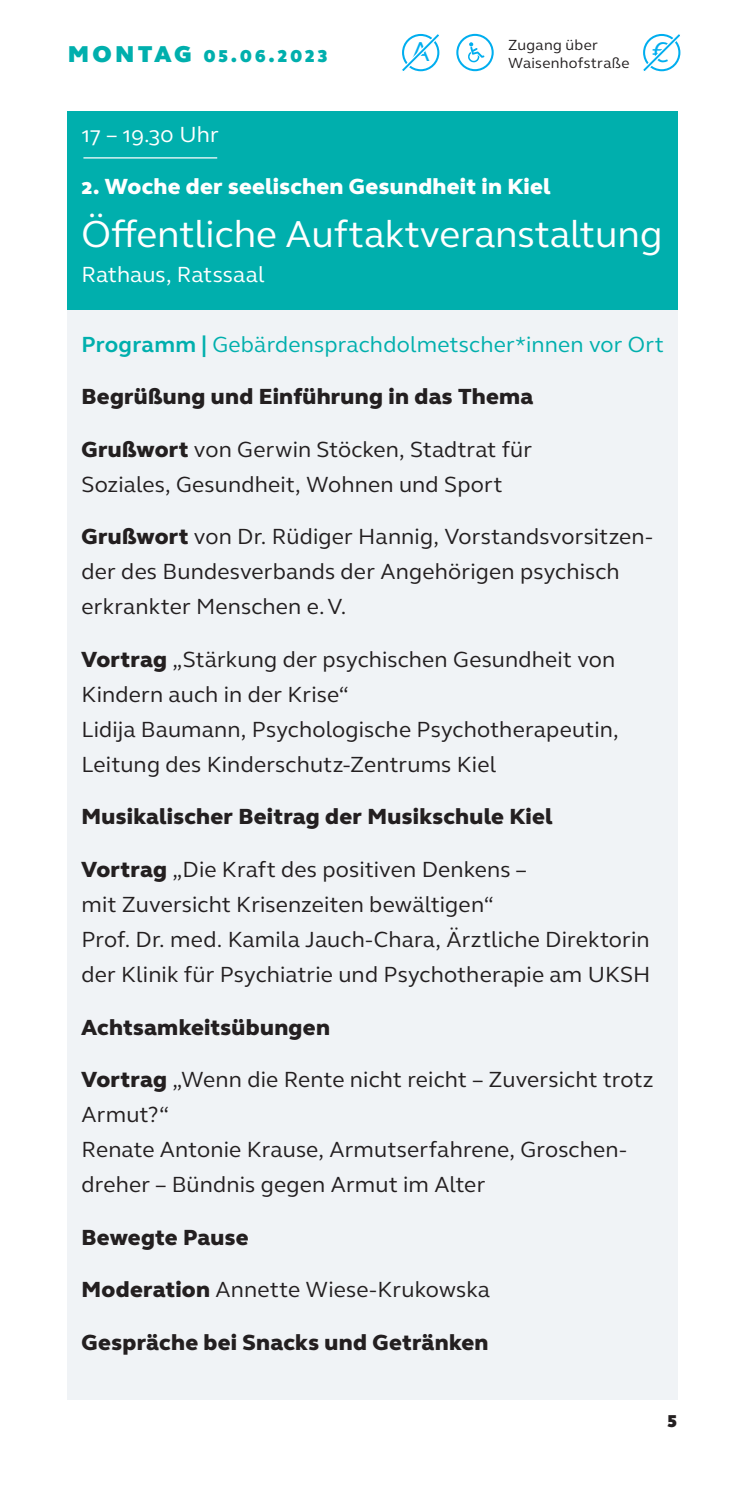
<style>
.page{position:relative;width:745px;height:1489px;background:#fff}
.page>*{position:absolute;margin:0;border:0;box-sizing:border-box;transform-origin:0 0}
.t1{font:38.5px "FS Elliot Pro";color:#fff}
.t2{font:28px "FS Elliot Pro";color:#00aeef}
.t3{font:22.5px/35px "FS Elliot Pro";letter-spacing:.005em;color:#231f20}
.t4{font:800 22.5px "FS Elliot Pro";letter-spacing:.015em;color:#231f20}
.t5{font:22.5px "FS Elliot Pro";letter-spacing:.01em;color:#00afad}
.t6{font:800 22.5px "FS Elliot Pro";letter-spacing:.015em;color:#fff}
.t7{font:22.5px "FS Elliot Pro";color:#fff}
.t8{font:800 22.5px "FS Elliot Pro";letter-spacing:.09em;color:#00afad}
.t9{font:15px "FS Elliot Pro";letter-spacing:.025em;color:#231f20}
.s1{font-size:30px}
.s2{font-weight:700}
.s3{font-weight:800}
</style>
<div class="page">
<div style="left:67px;top:123px;width:610px;height:1276px;background:#f0f3f6"></div>
<div style="left:67px;top:112px;width:610px;height:198px;background:#00afad"></div>
<hr style="left:83px;top:157px;width:134px;height:1px;background:#fff">
<div style="left:456px;top:34px;width:37px;height:37px;border:2px solid #00aeef;border-radius:50%"></div>
<svg style="left:468px;top:42px;width:16px;height:21px"></svg>
<svg style="left:402px;top:33px;width:38px;height:39px"></svg>
<svg style="left:643px;top:33px;width:38px;height:39px"></svg>
<p class="t8" style="left:67px;top:39px;width:262px"><span class="s1">montag</span> 05.06.2023</p>
<p class="t9" style="left:507px;top:35px;width:91px">Zugang über</p>
<p class="t2" style="left:411px;top:33px;width:20px">A</p>
<p class="t9" style="left:507px;top:53px;width:162px">Waisenhofstraße <sup>€</sup></p>
<p class="t7" style="left:81px;top:119px;width:138px">17 – 19.30 Uhr</p>
<p class="t6" style="left:81px;top:171px;width:470px">2. Woche der seelischen Gesundheit in Kiel</p>
<h1 class="t1" style="left:81px;top:208px;width:582px">Öffentliche Auftaktveranstaltung</h1>
<p class="t7" style="left:81px;top:259px;width:184px">Rathaus, Ratssaal</p>
<p class="t5" style="left:81px;top:329px;width:583px"><span class="s2">Programm |</span> Gebärdensprachdolmetscher*innen vor Ort</p>
<p class="t4" style="left:81px;top:381px;width:453px">Begrüßung und Einführung in das Thema</p>
<p class="t3" style="left:81px;top:431px;width:451px"><span class="s3">Grußwort</span> von Gerwin Stöcken, Stadtrat für<br>Soziales, Gesundheit, Wohnen und Sport</p>
<p class="t3" style="left:81px;top:518px;width:572px"><span class="s3">Grußwort</span> von Dr. Rüdiger Hannig, Vorstandsvorsitzen&shy;der des Bundesverbands der Angehörigen psychisch erkrankter Menschen e.V.</p>
<p class="t3" style="left:81px;top:641px;width:538px"><span class="s3">Vortrag</span> „Stärkung der psychischen Gesundheit von Kindern auch in der Krise“<br>Lidija Baumann, Psychologische Psychotherapeutin, Leitung des Kinderschutz-Zentrums Kiel</p>
<p class="t4" style="left:81px;top:801px;width:472px">Musikalischer Beitrag der Musikschule Kiel</p>
<p class="t3" style="left:81px;top:851px;width:570px"><span class="s3">Vortrag</span> „Die Kraft des positiven Denkens –<br>mit Zuversicht Krisenzeiten bewältigen“<br>Prof. Dr. med. Kamila Jauch-Chara, Ärztliche Direktorin der Klinik für Psychiatrie und Psychotherapie am UKSH</p>
<p class="t4" style="left:81px;top:1011px;width:250px">Achtsamkeitsübungen</p>
<p class="t3" style="left:81px;top:1061px;width:573px"><span class="s3">Vortrag</span> „Wenn die Rente nicht reicht – Zuversicht trotz Armut?“<br>Renate Antonie Krause, Armutserfahrene, Groschen&shy;dreher – Bündnis gegen Armut im Alter</p>
<p class="t4" style="left:81px;top:1221px;width:168px">Bewegte Pause</p>
<p class="t3" style="left:81px;top:1271px;width:409px"><span class="s3">Moderation</span> Annette Wiese-Krukowska</p>
<p class="t4" style="left:81px;top:1326px;width:408px">Gespräche bei Snacks und Getränken</p>
<p class="t4" style="left:666px;top:1404px;width:12px">5</p>
</div>
